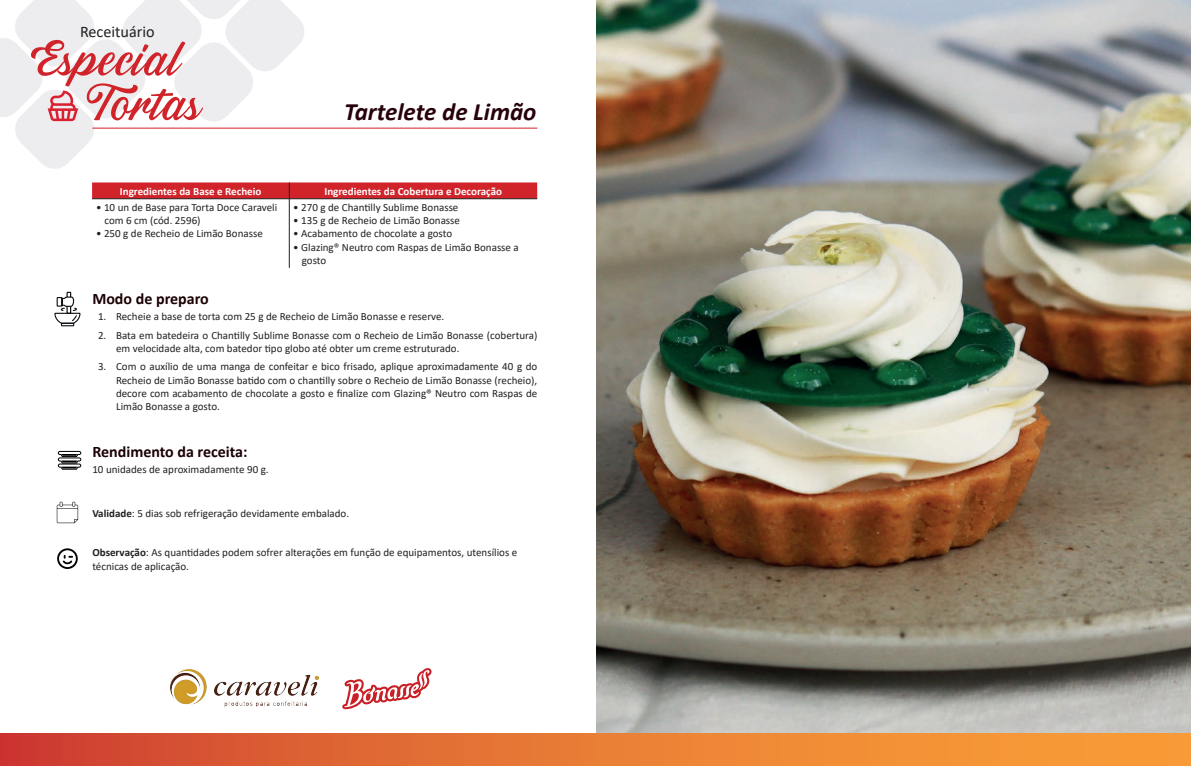
<style>
.page{position:relative;width:1191px;height:766px;background:#fff}
.page>*{position:absolute;margin:0;border:0;box-sizing:border-box;transform-origin:0 0}
.t1{font:57.2px/44.5px "Sabatons Script";color:#d1232a}
.t2{font:italic 700 25px "Calibri";color:#28020b}
.t3{font:16.2px "Calibri";color:#231f20}
.t4{font:700 16px "Calibri";color:#1b0103}
.t5{font:11px/13.2px "Calibri";color:#231f20}
.t6{font:700 11px "Calibri";color:#fff}
.s1{font-weight:700}
</style>
<div class="page">
<hr style="left:92px;top:128px;width:445px;height:1px;background:#d1232a">
<svg style="left:0;top:0;width:306px;height:169px"></svg>
<img style="left:596px;top:0;width:595px;height:733px">
<svg style="left:0;top:733px;width:1191px;height:32px;background:#e67634"></svg>
<svg style="left:342px;top:668px;width:90px;height:41px"></svg>
<img style="left:170px;top:669px;width:149px;height:38px">
<svg style="left:92px;top:182px;width:445px;height:17px;background:#ca2930"></svg>
<hr style="left:289px;top:199px;width:1px;height:69px;background:#231f20">
<svg style="left:57px;top:548px;width:21px;height:21px"></svg>
<svg style="left:54px;top:291px;width:27px;height:36px"></svg>
<svg style="left:57px;top:501px;width:21px;height:22px"></svg>
<svg style="left:58px;top:451px;width:23px;height:18px"></svg>
<h3 class="t3" style="left:80px;top:21px;width:76px">Receituário</h3>
<h1 class="t1" style="left:86px;top:40px;width:118px;text-indent:-58px">Especial<br>Tortas</h1>
<h2 class="t2" style="left:344px;top:94px;width:194px">Tartelete de Limão</h2>
<p class="t6" style="left:120px;top:183px;width:143px">Ingredientes da Base e Recheio</p>
<p class="t6" style="left:324px;top:183px;width:179px">Ingredientes da Cobertura e Decoração</p>
<p class="t5" style="left:105px;top:200px;width:174px;text-indent:-9px">• 10 un de Base para Torta Doce Caraveli com 6 cm (cód. 2596)</p>
<p class="t5" style="left:96px;top:227px;width:168px">• 250 g de Recheio de Limão Bonasse</p>
<p class="t5" style="left:293px;top:200px;width:167px">• 270 g de Chantilly Sublime Bonasse</p>
<p class="t5" style="left:293px;top:214px;width:168px">• 135 g de Recheio de Limão Bonasse</p>
<p class="t5" style="left:293px;top:227px;width:160px">• Acabamento de chocolate a gosto</p>
<p class="t5" style="left:302px;top:240px;width:218px;text-indent:-9px">• Glazing® Neutro com Raspas de Limão Bonasse a gosto</p>
<h3 class="t4" style="left:92px;top:287px;width:118px">Modo de preparo</h3>
<p class="t5" style="left:98px;top:309px;width:348px">1. Recheie a base de torta com 25 g de Recheio de Limão Bonasse e reserve.</p>
<p class="t5" style="left:116px;top:328px;width:423px;text-indent:-18px">2. Bata em batedeira o Chantilly Sublime Bonasse com o Recheio de Limão Bonasse (cobertura) em velocidade alta, com batedor tipo globo até obter um creme estruturado.</p>
<p class="t5" style="left:116px;top:360px;width:423px;text-align:justify;text-indent:-18px">3. Com o auxílio de uma manga de confeitar e bico frisado, aplique aproximadamente 40 g do Recheio de Limão Bonasse batido com o chantilly sobre o Recheio de Limão Bonasse (recheio), decore com acabamento de chocolate a gosto e finalize com Glazing® Neutro com Raspas de Limão Bonasse a gosto.</p>
<h3 class="t4" style="left:92px;top:440px;width:157px">Rendimento da receita:</h3>
<p class="t5" style="left:92px;top:462px;width:178px">10 unidades de aproximadamente 90 g.</p>
<p class="t5" style="left:92px;top:506px;width:258px"><span class="s1">Validade</span>: 5 dias sob refrigeração devidamente embalado.</p>
<p class="t5" style="left:92px;top:545px;width:426px"><span class="s1">Observação</span>: As quantidades podem sofrer alterações em função de equipamentos, utensílios e técnicas de aplicação.</p>
</div>
